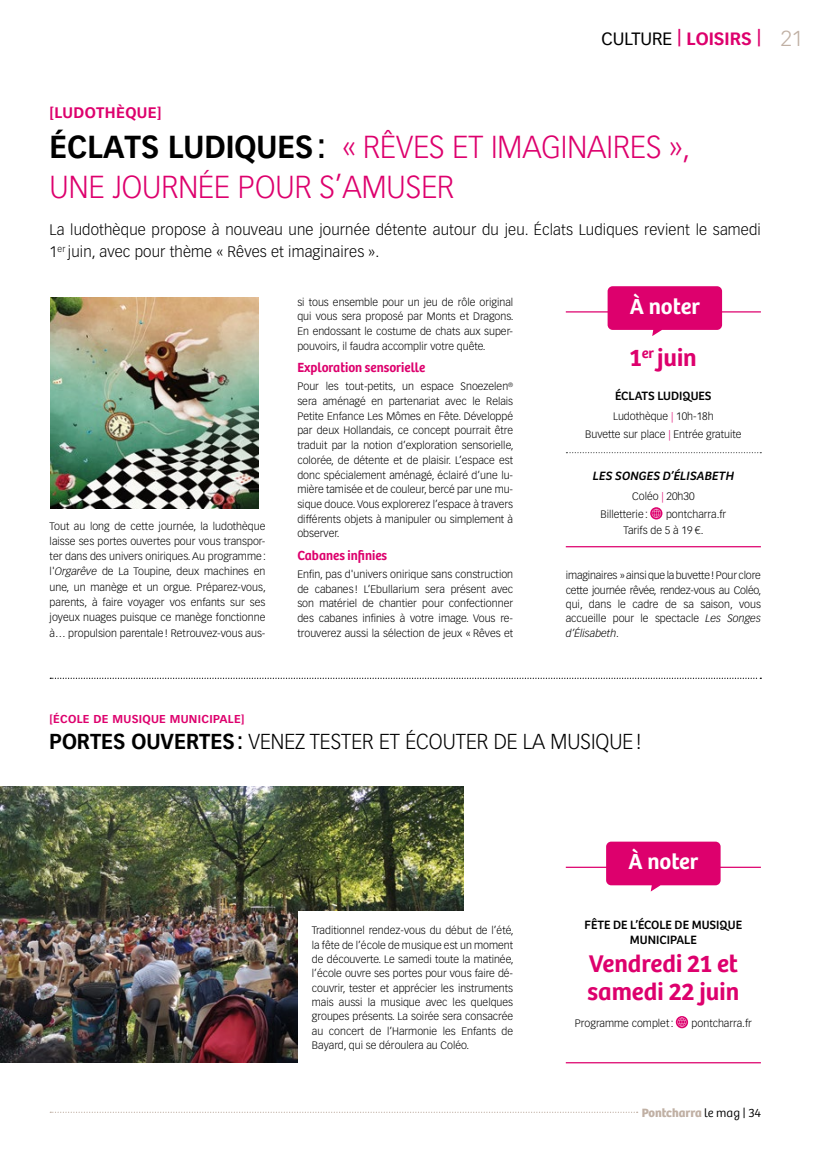
<style>
.page{position:relative;width:823px;height:1152px;background:#fff}
.page>*{position:absolute;margin:0;border:0;box-sizing:border-box;transform-origin:0 0}
.t1{font:300 31.25px/40px "Vectora LT Pro";color:#dd006d;scale:.95 1}
.t2{font:600 25px/28px "Bree";color:#dd006d}
.t3{font:600 22.5px "Bree";color:#fff}
.t4{font:300 21.25px "Vectora LT Pro";color:#000;scale:.95 1}
.t5{font:700 17.5px "Vectora LT Pro";color:#dd006d}
.t6{font:300 15px/22.5px "Vectora LT Pro";letter-spacing:.01em;color:#000}
.t7{font:700 15px "Vectora LT Pro";letter-spacing:.025em;color:#dd006d}
.t8{font:600 13.75px "Bree";color:#dd006d;scale:.95 1}
.t9{font:12.5px/14.4px "Bree";color:#000;text-align:center}
.t10{font:italic 12.5px "Bree";letter-spacing:.01em;color:#000}
.t11{font:700 12.5px "Bree";color:#c0b0a4}
.t12{font:700 11.25px "Vectora LT Pro";letter-spacing:.025em;color:#dd006d}
.t13{font:300 10.62px/14.6px "Vectora LT Pro";color:#000;text-align:justify}
.s1{font-weight:400;color:#000}
.s2{font-weight:300;font-size:21.25px;color:#c0b0a4}
.s3{font-weight:700;color:#000}
.s4{font-style:italic}
.s5{color:#dd006d}
.s6{font-weight:700}
.s7{font-weight:300;color:#000}
</style>
<div class="page">
<svg style="left:50px;top:677px;width:710px;height:2px"></svg>
<img style="left:0;top:787px;width:463px;height:275px">
<hr style="left:565px;top:311px;width:195px;height:1px;background:#dd006d">
<svg style="left:607px;top:286px;width:114px;height:50px;background:#e1207f"></svg>
<svg style="left:566px;top:452px;width:194px;height:1px"></svg>
<svg style="left:649px;top:507px;width:13px;height:12px"></svg>
<svg style="left:651px;top:509px;width:9px;height:9px"></svg>
<hr style="left:565px;top:546px;width:195px;height:1px;background:#dd006d">
<hr style="left:565px;top:866px;width:195px;height:2px;background:#dd006d">
<svg style="left:605px;top:841px;width:115px;height:50px;background:#e12180"></svg>
<svg style="left:675px;top:1016px;width:12px;height:12px"></svg>
<svg style="left:677px;top:1017px;width:9px;height:9px"></svg>
<hr style="left:565px;top:1062px;width:195px;height:1px;background:#dd006d">
<img style="left:51px;top:298px;width:208px;height:210px">
<div style="left:297px;top:911px;width:230px;height:154px;background:#fff"></div>
<svg style="left:50px;top:1111px;width:587px;height:2px"></svg>
<h3 class="t5" style="left:601px;top:28px;width:203px"><span class="s1">CULTURE</span> | LOISIRS | <span class="s2">21</span></h3>
<h3 class="t7" style="left:50px;top:103px;width:113px">[LUDOTHÈQUE]</h3>
<h1 class="t1" style="left:50px;top:127px;width:675px"><span class="s3">ÉCLATS LUDIQUES:</span> « RÊVES ET IMAGINAIRES »,<br>UNE JOURNÉE POUR S’AMUSER</h1>
<h3 class="t6" style="left:50px;top:218px;width:712px">La ludothèque propose à nouveau une journée détente autour du jeu. Éclats Ludiques revient le samedi<br>1<sup>er</sup> juin, avec pour thème « Rêves et imaginaires ».</h3>
<p class="t13" style="left:50px;top:518px;width:217px;line-height:15.2px">Tout au long de cette journée, la ludothèque laisse ses portes ouvertes pour vous transpor&shy;ter dans des univers oniriques. Au programme: l'<span class="s4">Orgarêve</span> de La Toupine, deux machines en une, un manège et un orgue. Préparez-vous, parents, à faire voyager vos enfants sur ses joyeux nuages puisque ce manège fonctionne à… propulsion parentale! Retrouvez-vous aus-</p>
<p class="t13" style="left:297px;top:294px;width:217px">si tous ensemble pour un jeu de rôle original qui vous sera proposé par Monts et Dragons.<br>En endossant le costume de chats aux super&shy;pouvoirs, il faudra accomplir votre quête.</p>
<p class="t8" style="left:297px;top:357px;width:136px">Exploration sensorielle</p>
<p class="t13" style="left:297px;top:379px;width:217px">Pour les tout-petits, un espace Snoezelen<sup>® </sup>sera aménagé en partenariat avec le Relais Petite Enfance Les Mômes en Fête. Développé par deux Hollandais, ce concept pourrait être traduit par la notion d’exploration sensorielle, colorée, de détente et de plaisir. L’espace est donc spécialement aménagé, éclairé d’une lu&shy;mière tamisée et de couleur, bercé par une mu&shy;sique douce. Vous explorerez l’espace à travers différents objets à manipuler ou simplement à observer.</p>
<p class="t8" style="left:297px;top:544px;width:96px">Cabanes infinies</p>
<p class="t13" style="left:297px;top:567px;width:217px">Enfin, pas d'univers onirique sans construction de cabanes ! L’Ebullarium sera présent avec son matériel de chantier pour confectionner des cabanes infinies à votre image. Vous re&shy;trouverez aussi la sélection de jeux « Rêves et</p>
<h3 class="t3" style="left:629px;top:289px;width:71px">À noter</h3>
<h2 class="t2" style="left:629px;top:342px;width:68px">1<sup>er</sup> juin</h2>
<p class="t9" style="left:614px;top:389px;width:98px">ÉCLATS LUDIQUES</p>
<p class="t13" style="left:585px;top:407px;width:158px;line-height:17.9px;text-align:center">Ludothèque <span class="s5">|</span> 10h-18h<br>Buvette sur place <span class="s5">|</span> Entrée gratuite</p>
<p class="t10" style="left:592px;top:466px;width:143px">LES SONGES D’ÉLISABETH</p>
<p class="t13" style="left:600px;top:487px;width:96px;line-height:17.9px;text-indent:32px">Coléo <span class="s5">|</span> 20h30<br>Billetterie:</p>
<p class="t13" style="left:623px;top:506px;width:104px;line-height:16.2px;text-indent:42px">pontcharra.fr<br>Tarifs de 5 à 19 €.</p>
<p class="t13" style="left:565px;top:568px;width:197px">imaginaires » ainsi que la buvette! Pour clore cette journée rêvée, rendez-vous au Coléo, qui, dans le cadre de sa saison, vous accueille pour le spectacle <span class="s4">Les Songes d’Élisabeth</span>.</p>
<p class="t12" style="left:50px;top:712px;width:196px">[ÉCOLE DE MUSIQUE MUNICIPALE]</p>
<h3 class="t4" style="left:50px;top:728px;width:624px"><span class="s6">PORTES OUVERTES:</span> VENEZ TESTER ET ÉCOUTER DE LA MUSIQUE!</h3>
<p class="t13" style="left:312px;top:923px;width:203px">Traditionnel rendez-vous du début de l’été, la fête de l’école de musique est un moment de découverte. Le samedi toute la matinée, l’école ouvre ses portes pour vous faire dé&shy;couvrir, tester et apprécier les instruments mais aussi la musique avec les quelques groupes présents. La soirée sera consacrée au concert de l’Harmonie les Enfants de Bayard, qui se déroulera au Coléo.</p>
<h3 class="t3" style="left:628px;top:844px;width:71px">À noter</h3>
<p class="t9" style="left:584px;top:918px;width:159px">FÊTE DE L’ÉCOLE DE MUSIQUE<br>MUNICIPALE</p>
<h2 class="t2" style="left:587px;top:947px;width:153px">Vendredi 21 et samedi 22 juin</h2>
<p class="t13" style="left:574px;top:1015px;width:100px">Programme complet:</p>
<p class="t13" style="left:691px;top:1015px;width:62px">pontcharra.fr</p>
<p class="t11" style="left:641px;top:1104px;width:120px">Pontcharra <span class="s7">le mag | 34</span></p>
</div>
